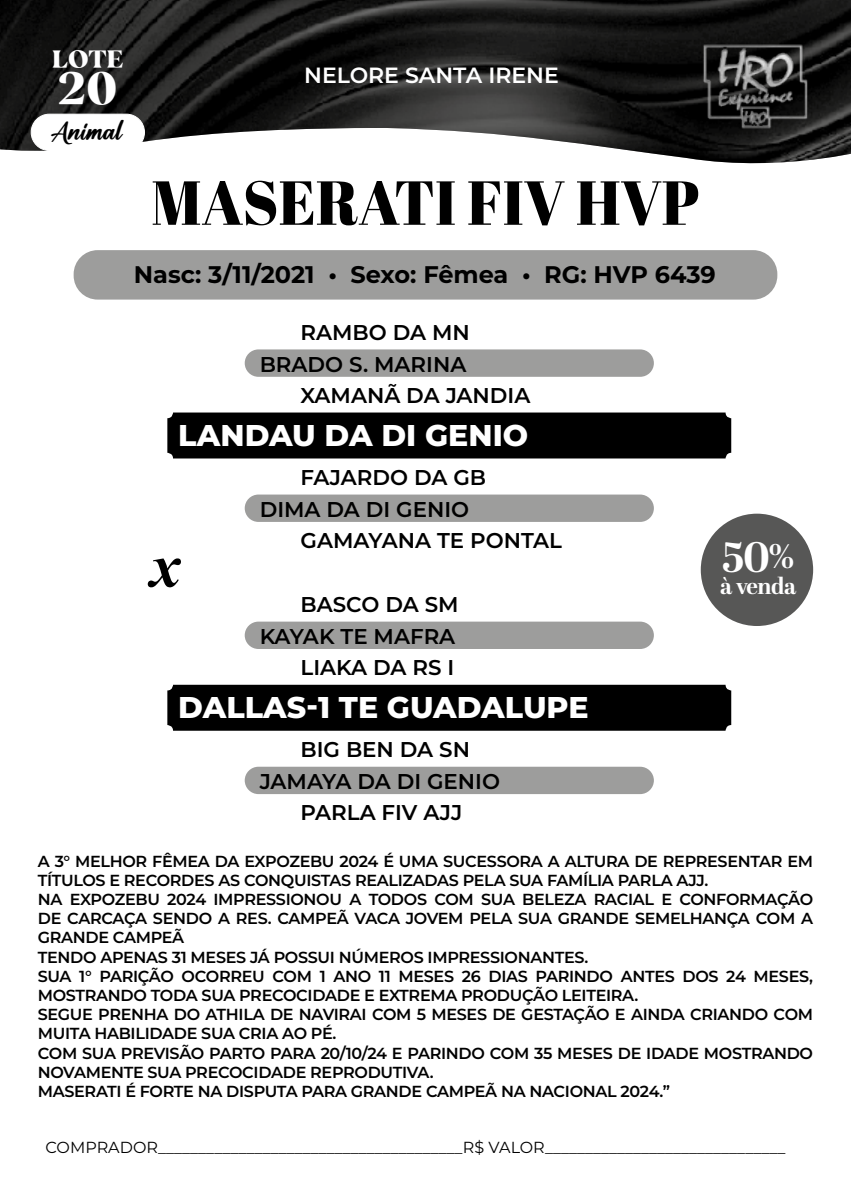
<style>
.page{position:relative;width:851px;height:1191px;background:#fff}
.page>*{position:absolute;margin:0;border:0;box-sizing:border-box;transform-origin:0 0}
.t1{font:62px "Abril Fatface";color:#000}
.t2{font:italic 700 62px "Times New Roman";color:#000}
.t3{font:44.6px "Vickey";color:#fff}
.t4{font:700 42.4px "Abril Display";color:#fff}
.t5{font:800 30px "Montserrat";color:#fff}
.t6{font:700 24px "Montserrat";color:#000}
.t7{font:24px "Vickey";color:#fff}
.t8{font:700 23px "Abril Display";letter-spacing:-.025em;color:#fff}
.t9{font:600 22px "Montserrat";color:#fff}
.t10{font:600 21.4px "Montserrat";color:#000}
.t11{font:20.6px "Catalish Huntera";color:#000}
.t12{font:600 16px/19.2px "Montserrat";letter-spacing:-.02em;color:#000}
.s1{font-size:34px}
</style>
<div class="page">
<img style="left:0;top:0;width:850px;height:164px">
<img style="left:689px;top:30px;width:131px;height:123px">
<div style="left:31px;top:114px;width:113px;height:36px;background:#fff;border-radius:18px"></div>
<div style="left:31px;top:114px;width:114px;height:37px;border:1px solid #fff;border-radius:18px"></div>
<div style="left:74px;top:250px;width:703px;height:49px;background:#9d9d9c;border-radius:24px"></div>
<div style="left:167px;top:412px;width:564px;height:46px;background:#000;border-radius:6px"></div>
<div style="left:245px;top:349px;width:408px;height:28px;background:#9d9d9c;border-radius:14px"></div>
<div style="left:245px;top:494px;width:408px;height:28px;background:#9d9d9c;border-radius:14px"></div>
<div style="left:167px;top:685px;width:564px;height:45px;background:#000;border-radius:6px"></div>
<div style="left:245px;top:621px;width:408px;height:28px;background:#9d9d9c;border-radius:14px"></div>
<div style="left:245px;top:766px;width:408px;height:28px;background:#9d9d9c;border-radius:14px"></div>
<div style="left:700px;top:513px;width:113px;height:113px;background:#575756;border-radius:50%"></div>
<h3 class="t7" style="left:52px;top:47px;width:73px">LOTE</h3>
<h2 class="t3" style="left:58px;top:66px;width:62px">20</h2>
<p class="t11" style="left:51px;top:119px;width:72px">Animal</p>
<h3 class="t9" style="left:304px;top:60px;width:256px">NELORE SANTA IRENE</h3>
<h1 class="t1" style="left:151px;top:159px;width:550px">MASERATI FIV HVP</h1>
<h3 class="t6" style="left:134px;top:257px;width:583px">Nasc: 3/11/2021 • Sexo: Fêmea • RG: HVP 6439</h3>
<h3 class="t10" style="left:300px;top:317px;width:171px">RAMBO DA MN</h3>
<h3 class="t10" style="left:260px;top:349px;width:208px">BRADO S. MARINA</h3>
<h3 class="t10" style="left:300px;top:380px;width:231px">XAMANÃ DA JANDIA</h3>
<h3 class="t5" style="left:178px;top:413px;width:351px">LANDAU DA DI GENIO</h3>
<h3 class="t10" style="left:300px;top:462px;width:187px">FAJARDO DA GB</h3>
<h3 class="t10" style="left:260px;top:494px;width:211px">DIMA DA DI GENIO</h3>
<h1 class="t2" style="left:150px;top:522px;width:31px">x</h1>
<h3 class="t10" style="left:300px;top:525px;width:263px">GAMAYANA TE PONTAL</h3>
<h3 class="t10" style="left:300px;top:589px;width:160px">BASCO DA SM</h3>
<h3 class="t10" style="left:260px;top:621px;width:197px">KAYAK TE MAFRA</h3>
<h3 class="t10" style="left:300px;top:652px;width:155px">LIAKA DA RS I</h3>
<h3 class="t5" style="left:178px;top:685px;width:412px">DALLAS-1 TE GUADALUPE</h3>
<h3 class="t10" style="left:300px;top:734px;width:171px">BIG BEN DA SN</h3>
<h3 class="t10" style="left:260px;top:766px;width:242px">JAMAYA DA DI GENIO</h3>
<h3 class="t10" style="left:300px;top:797px;width:163px">PARLA FIV AJJ</h3>
<h3 class="t4" style="left:721px;top:528px;width:74px">50<span class="s1">%</span></h3>
<h3 class="t8" style="left:720px;top:570px;width:77px">à venda</h3>
<p class="t12" style="left:38px;top:850px;width:776px">A 3° MELHOR FÊMEA DA EXPOZEBU 2024 É UMA SUCESSORA A ALTURA DE REPRESENTAR EM TÍTULOS E RECORDES AS CONQUISTAS REALIZADAS PELA SUA FAMÍLIA PARLA AJJ.<br>NA EXPOZEBU 2024 IMPRESSIONOU A TODOS COM SUA BELEZA RACIAL E CONFORMAÇÃO DE CARCAÇA SENDO A RES. CAMPEÃ VACA JOVEM PELA SUA GRANDE SEMELHANÇA COM A GRANDE CAMPEÃ<br>TENDO APENAS 31 MESES JÁ POSSUI NÚMEROS IMPRESSIONANTES.<br>SUA 1° PARIÇÃO OCORREU COM 1 ANO 11 MESES 26 DIAS PARINDO ANTES DOS 24 MESES, MOSTRANDO TODA SUA PRECOCIDADE E EXTREMA PRODUÇÃO LEITEIRA.<br>SEGUE PRENHA DO ATHILA DE NAVIRAI COM 5 MESES DE GESTAÇÃO E AINDA CRIANDO COM MUITA HABILIDADE SUA CRIA AO PÉ.<br>COM SUA PREVISÃO PARTO PARA 20/10/24 E PARINDO COM 35 MESES DE IDADE MOSTRANDO NOVAMENTE SUA PRECOCIDADE REPRODUTIVA.<br>MASERATI É FORTE NA DISPUTA PARA GRANDE CAMPEÃ NA NACIONAL 2024.”</p>
</div>
